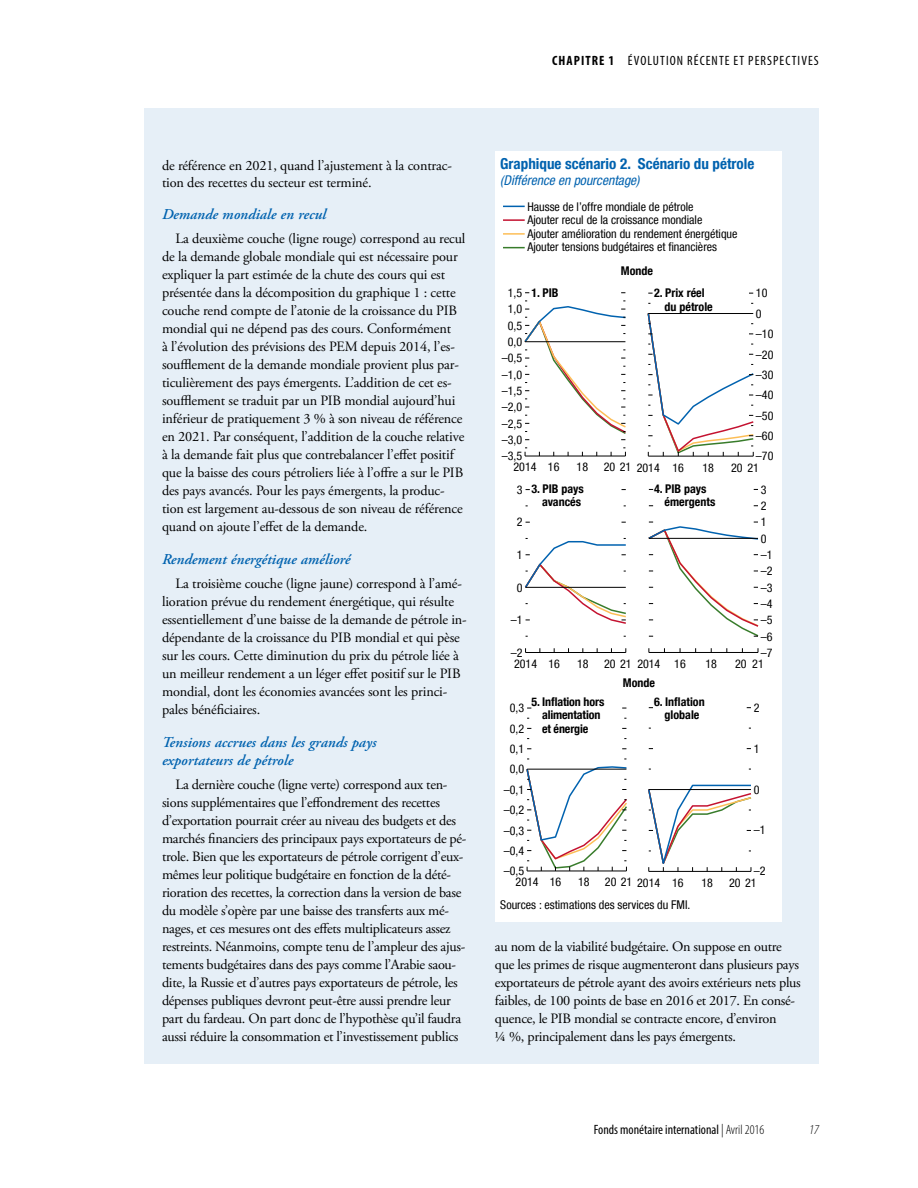
<style>
.page{position:relative;width:918px;height:1188px;background:#fff}
.page>*{position:absolute;margin:0;border:0;box-sizing:border-box;transform-origin:0 0}
.t1{font:italic 600 15px/18px "Adobe Garamond Pro";color:#0062af}
.t2{font:700 condensed 15px "Helvetica Neue LT Com";color:#0062af}
.t3{font:14.25px/18px "Adobe Garamond Pro";letter-spacing:-.01em;color:#000}
.t4{font:condensed 13.5px "Myriad Pro";letter-spacing:.08em;color:#000}
.t5{font:condensed 13.5px "Myriad Pro";color:#000}
.t6{font:italic condensed 13.5px "Helvetica Neue LT Com";color:#0062af}
.t7{font:italic 300 condensed 13.5px "Myriad Pro";color:#000}
.t8{font:condensed 12px/13.5px "Helvetica Neue LT Com";color:#000}
.t9{font:700 condensed 12px/13.5px "Helvetica Neue LT Com";color:#000;text-align:center}
.s1{font-weight:700}
.s2{font-weight:300}
</style>
<div class="page">
<div style="left:144px;top:108px;width:675px;height:956px;background:#e6eff7"></div>
<div style="left:495px;top:152px;width:287px;height:770px;background:#fff"></div>
<hr style="left:527px;top:871px;width:99px;height:1px;background:#000">
<svg style="left:526px;top:759px;width:101px;height:112px"></svg>
<hr style="left:649px;top:871px;width:102px;height:1px;background:#000">
<svg style="left:648px;top:784px;width:104px;height:87px"></svg>
<hr style="left:525px;top:456px;width:100px;height:1px;background:#000">
<svg style="left:524px;top:301px;width:102px;height:139px"></svg>
<svg style="left:623px;top:447px;width:3px;height:9px"></svg>
<hr style="left:648px;top:456px;width:105px;height:1px;background:#000">
<svg style="left:647px;top:313px;width:107px;height:143px"></svg>
<hr style="left:526px;top:652px;width:100px;height:1px;background:#000">
<svg style="left:525px;top:538px;width:101px;height:86px"></svg>
<hr style="left:649px;top:652px;width:109px;height:1px;background:#000">
<svg style="left:648px;top:522px;width:111px;height:115px"></svg>
<svg style="left:503px;top:206px;width:22px;height:1px"></svg>
<hr style="left:503px;top:219px;width:22px;height:2px;background:#c41230">
<hr style="left:503px;top:233px;width:22px;height:2px;background:#fdbe57">
<svg style="left:503px;top:247px;width:22px;height:1px"></svg>
<p class="t4" style="left:552px;top:52px;width:268px"><span class="s1">CHAPITRE 1</span> ÉVOLUTION RÉCENTE ET PERSPECTIVES</p>
<p class="t3" style="left:162px;top:156px;width:291px">de référence en 2021, quand l’ajustement à la contrac&shy;tion des recettes du secteur est terminé.</p>
<p class="t1" style="left:162px;top:206px;width:166px">Demande mondiale en recul</p>
<p class="t3" style="left:162px;top:230px;width:305px;text-indent:13px">La deuxième couche (ligne rouge) correspond au recul de la demande globale mondiale qui est nécessaire pour expliquer la part estimée de la chute des cours qui est présentée dans la décomposition du graphique 1 : cette couche rend compte de l’atonie de la croissance du PIB mondial qui ne dépend pas des cours. Conformément<br>à l’évolution des prévisions des PEM depuis 2014, l’es&shy;soufflement de la demande mondiale provient plus par&shy;ticulièrement des pays émergents. L’addition de cet es&shy;soufflement se traduit par un PIB mondial aujourd’hui inférieur de pratiquement 3 % à son niveau de référence en 2021. Par conséquent, l’addition de la couche relative à la demande fait plus que contrebalancer l’effet positif que la baisse des cours pétroliers liée à l’offre a sur le PIB des pays avancés. Pour les pays émergents, la produc&shy;tion est largement au-dessous de son niveau de référence quand on ajoute l’effet de la demande.</p>
<p class="t1" style="left:162px;top:551px;width:190px">Rendement énergétique amélioré</p>
<p class="t3" style="left:162px;top:575px;width:306px;text-indent:13px">La troisième couche (ligne jaune) correspond à l’amé&shy;lioration prévue du rendement énergétique, qui résulte essentiellement d’une baisse de la demande de pétrole in&shy;dépendante de la croissance du PIB mondial et qui pèse sur les cours. Cette diminution du prix du pétrole liée à un meilleur rendement a un léger effet positif sur le PIB mondial, dont les économies avancées sont les princi&shy;pales bénéficiaires.</p>
<p class="t1" style="left:162px;top:734px;width:216px">Tensions accrues dans les grands pays exportateurs de pétrole</p>
<p class="t3" style="left:162px;top:776px;width:306px;text-indent:13px">La dernière couche (ligne verte) correspond aux ten&shy;sions supplémentaires que l’effondrement des recettes d’exportation pourrait créer au niveau des budgets et des marchés financiers des principaux pays exportateurs de pé&shy;trole. Bien que les exportateurs de pétrole corrigent d’eux&shy;mêmes leur politique budgétaire en fonction de la dété&shy;rioration des recettes, la correction dans la version de base du modèle s’opère par une baisse des transferts aux mé&shy;nages, et ces mesures ont des effets multiplicateurs assez restreints. Néanmoins, compte tenu de l’ampleur des ajus&shy;tements budgétaires dans des pays comme l’Arabie saou&shy;dite, la Russie et d’autres pays exportateurs de pétrole, les dépenses publiques devront peut-être aussi prendre leur part du fardeau. On part donc de l’hypothèse qu’il faudra aussi réduire la consommation et l’investissement publics</p>
<p class="t2" style="left:500px;top:154px;width:256px">Graphique scénario 2. Scénario du pétrole</p>
<p class="t6" style="left:500px;top:172px;width:141px">(Différence en pourcentage)</p>
<p class="t8" style="left:527px;top:200px;width:212px">Hausse de l’offre mondiale de pétrole<br>Ajouter recul de la croissance mondiale<br>Ajouter amélioration du rendement énergétique Ajouter tensions budgétaires et financières</p>
<p class="t9" style="left:621px;top:264px;width:34px">Monde</p>
<p class="t8" style="left:508px;top:286px;width:16px">1,5</p>
<p class="t8" style="left:508px;top:302px;width:16px">1,0</p>
<p class="t8" style="left:508px;top:319px;width:16px">0,5</p>
<p class="t8" style="left:508px;top:335px;width:16px">0,0</p>
<p class="t8" style="left:502px;top:351px;width:22px">–0,5</p>
<p class="t8" style="left:502px;top:368px;width:22px">–1,0</p>
<p class="t8" style="left:502px;top:384px;width:22px">–1,5</p>
<p class="t8" style="left:502px;top:400px;width:22px">–2,0</p>
<p class="t8" style="left:502px;top:417px;width:22px">–2,5</p>
<p class="t8" style="left:502px;top:433px;width:22px">–3,0</p>
<p class="t9" style="left:531px;top:286px;width:29px">1. PIB</p>
<p class="t9" style="left:665px;top:286px;width:50px;text-align:left;text-indent:-11px">2. Prix réel du pétrole</p>
<p class="t8" style="left:756px;top:286px;width:13px">10</p>
<p class="t8" style="left:756px;top:307px;width:7px">0</p>
<p class="t8" style="left:756px;top:327px;width:19px">–10</p>
<p class="t8" style="left:756px;top:347px;width:19px">–20</p>
<p class="t8" style="left:756px;top:368px;width:19px">–30</p>
<p class="t8" style="left:756px;top:388px;width:19px">–40</p>
<p class="t8" style="left:756px;top:409px;width:19px">–50</p>
<p class="t8" style="left:756px;top:429px;width:19px">–60</p>
<p class="t8" style="left:502px;top:449px;width:22px">–3,5</p>
<p class="t8" style="left:514px;top:460px;width:47px">2014 16</p>
<p class="t8" style="left:577px;top:460px;width:13px">18</p>
<p class="t8" style="left:604px;top:460px;width:29px">20 21</p>
<p class="t8" style="left:756px;top:449px;width:19px">–70</p>
<p class="t8" style="left:637px;top:460px;width:49px">2014 16</p>
<p class="t8" style="left:703px;top:460px;width:13px">18</p>
<p class="t8" style="left:731px;top:460px;width:30px">20 21</p>
<p class="t8" style="left:517px;top:483px;width:7px">3</p>
<p class="t9" style="left:531px;top:482px;width:54px;text-align:right">3. PIB pays avancés</p>
<p class="t9" style="left:665px;top:482px;width:52px;text-align:left;text-indent:-11px">4. PIB pays émergents</p>
<p class="t8" style="left:761px;top:483px;width:7px">3</p>
<p class="t8" style="left:761px;top:499px;width:7px">2</p>
<p class="t8" style="left:517px;top:515px;width:7px">2</p>
<p class="t8" style="left:761px;top:515px;width:7px">1</p>
<p class="t8" style="left:761px;top:532px;width:7px">0</p>
<p class="t8" style="left:517px;top:548px;width:7px">1</p>
<p class="t8" style="left:761px;top:548px;width:13px">–1</p>
<p class="t8" style="left:761px;top:564px;width:13px">–2</p>
<p class="t8" style="left:517px;top:581px;width:7px">0</p>
<p class="t8" style="left:761px;top:580px;width:13px">–3</p>
<p class="t8" style="left:761px;top:597px;width:13px">–4</p>
<p class="t8" style="left:511px;top:613px;width:13px">–1</p>
<p class="t8" style="left:761px;top:613px;width:13px">–5</p>
<p class="t8" style="left:761px;top:629px;width:13px">–6</p>
<p class="t8" style="left:511px;top:646px;width:13px">–2</p>
<p class="t8" style="left:761px;top:646px;width:13px">–7</p>
<p class="t8" style="left:514px;top:657px;width:47px">2014 16</p>
<p class="t8" style="left:577px;top:657px;width:13px">18</p>
<p class="t8" style="left:604px;top:657px;width:29px">20 21</p>
<p class="t8" style="left:637px;top:657px;width:50px">2014 16</p>
<p class="t8" style="left:705px;top:657px;width:13px">18</p>
<p class="t8" style="left:735px;top:657px;width:30px">20 21</p>
<p class="t9" style="left:531px;top:695px;width:74px">5. Inflation hors alimentation<br>et énergie</p>
<p class="t8" style="left:510px;top:701px;width:16px">0,3</p>
<p class="t8" style="left:510px;top:722px;width:16px">0,2</p>
<p class="t8" style="left:510px;top:742px;width:16px">0,1</p>
<p class="t8" style="left:510px;top:762px;width:16px">0,0</p>
<p class="t8" style="left:504px;top:783px;width:22px">–0,1</p>
<p class="t8" style="left:504px;top:803px;width:22px">–0,2</p>
<p class="t8" style="left:504px;top:823px;width:22px">–0,3</p>
<p class="t8" style="left:504px;top:844px;width:22px">–0,4</p>
<p class="t9" style="left:623px;top:676px;width:34px">Monde</p>
<p class="t9" style="left:654px;top:695px;width:52px">6. Inflation globale</p>
<p class="t8" style="left:754px;top:701px;width:7px">2</p>
<p class="t8" style="left:754px;top:742px;width:7px">1</p>
<p class="t8" style="left:754px;top:783px;width:7px">0</p>
<p class="t8" style="left:754px;top:823px;width:13px">–1</p>
<p class="t8" style="left:754px;top:864px;width:13px">–2</p>
<p class="t8" style="left:504px;top:864px;width:22px">–0,5</p>
<p class="t8" style="left:516px;top:875px;width:47px">2014 16</p>
<p class="t8" style="left:578px;top:875px;width:13px">18</p>
<p class="t8" style="left:605px;top:876px;width:80px">20 21 2014 16</p>
<p class="t8" style="left:701px;top:876px;width:13px">18</p>
<p class="t8" style="left:729px;top:876px;width:29px">20 21</p>
<p class="t8" style="left:500px;top:898px;width:192px">Sources : estimations des services du FMI.</p>
<p class="t3" style="left:495px;top:938px;width:307px">au nom de la viabilité budgétaire. On suppose en outre que les primes de risque augmenteront dans plusieurs pays exportateurs de pétrole ayant des avoirs extérieurs nets plus faibles, de 100 points de base en 2016 et 2017. En consé&shy;quence, le PIB mondial se contracte encore, d’environ<br>¼ %, principalement dans les pays émergents.</p>
<p class="t5" style="left:594px;top:1121px;width:172px">Fonds monétaire international <span class="s2">| Avril 2016</span></p>
<p class="t7" style="left:809px;top:1122px;width:11px">17</p>
</div>
